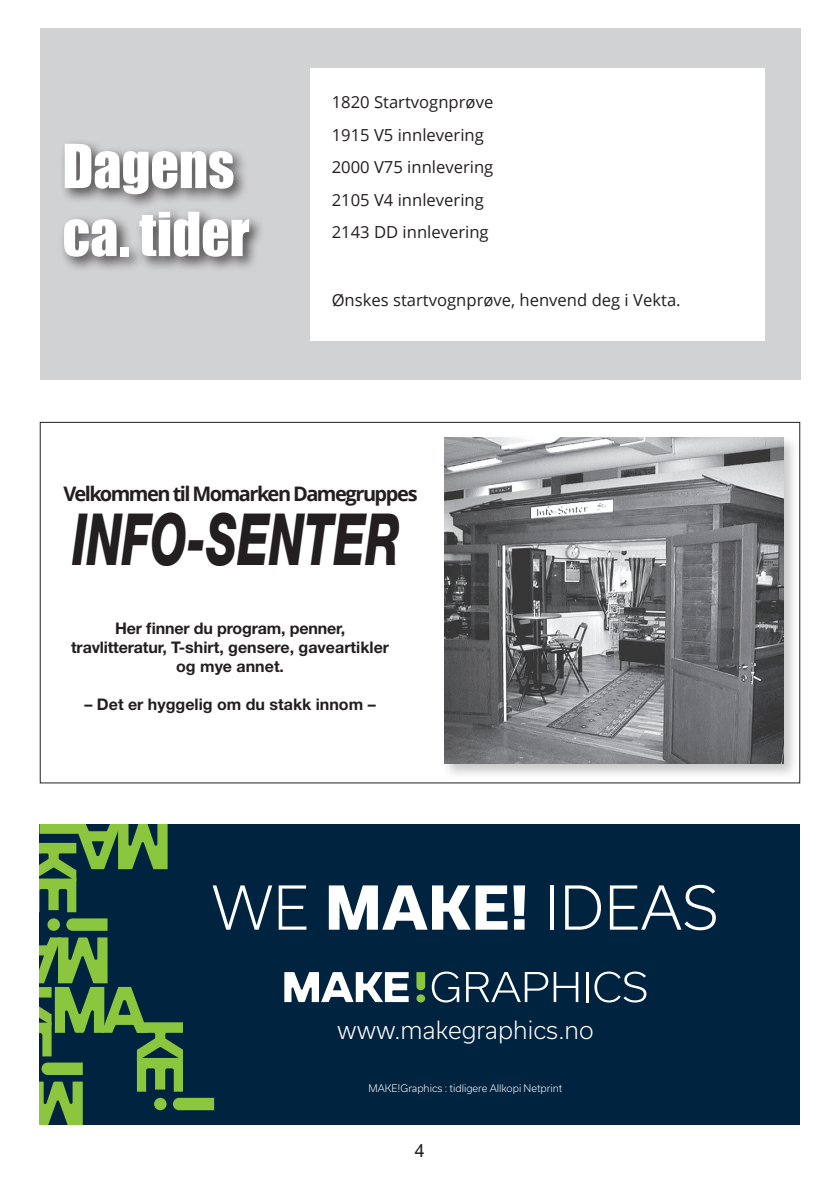
<style>
.page{position:relative;width:840px;height:1191px;background:#fff}
.page>*{position:absolute;margin:0;border:0;box-sizing:border-box;transform-origin:0 0}
.text{font:italic 800 72px "Helvetica Neue LT Std";color:#231f20;scale:.65 1}
.t1{font:300 57.6px "Usual";letter-spacing:.015em;color:#fff}
.helv_8pkt{font:56px "Impact";color:#fff}
.t2{font:300 24px "Usual";color:#fff}
.text-2{font:700 20px "Open Sans";letter-spacing:-.075em;color:#231f20}
.t3{font:18px "Arial";color:#231f20}
.t4{font:16.6px "Open Sans";color:#231f20}
.text-3{font:700 16px/19.2px "Helvetica Neue LT Std";color:#231f20;text-align:center}
.t5{font:300 10px "Usual";color:#fff}
.s1{font-weight:800}
</style>
<div class="page">
<div style="left:40px;top:28px;width:759px;height:352px;background:#d1d2d4"></div>
<div style="left:58px;top:139px;width:207px;height:134px;background:#231f20;opacity:.75"></div>
<div style="left:310px;top:68px;width:454px;height:272px;background:#fff"></div>
<div style="left:441px;top:435px;width:358px;height:344px;background:#231f20;opacity:.25"></div>
<img style="left:444px;top:437px;width:338px;height:326px">
<div style="left:40px;top:824px;width:759px;height:300px;background:#002340"></div>
<svg style="left:66px;top:918px;width:41px;height:13px"></svg>
<div style="left:47px;top:918px;width:13px;height:13px;background:#8bc63e;border-radius:50%"></div>
<svg style="left:40px;top:824px;width:127px;height:88px"></svg>
<svg style="left:40px;top:937px;width:174px;height:187px"></svg>
<svg style="left:431px;top:971px;width:28px;height:31px"></svg>
<svg style="left:466px;top:972px;width:112px;height:30px"></svg>
<hr style="left:585px;top:972px;width:3px;height:30px;background:#fff">
<svg style="left:594px;top:971px;width:52px;height:31px"></svg>
<svg style="left:416px;top:972px;width:9px;height:18px"></svg>
<div style="left:416px;top:994px;width:9px;height:8px;background:#8bc63e;border-radius:50%"></div>
<svg style="left:284px;top:972px;width:124px;height:30px"></svg>
<p class="helv_8pkt" style="left:62px;top:123px;width:173px">Dagens</p>
<p class="helv_8pkt" style="left:62px;top:191px;width:189px">ca. tider</p>
<p class="t4" style="left:331px;top:91px;width:163px">1820 Startvognprøve</p>
<p class="t4" style="left:331px;top:123px;width:154px">1915 V5 innlevering</p>
<p class="t4" style="left:331px;top:156px;width:163px">2000 V75 innlevering</p>
<p class="t4" style="left:331px;top:188px;width:154px">2105 V4 innlevering</p>
<p class="t4" style="left:331px;top:221px;width:158px">2143 DD innlevering</p>
<p class="t4" style="left:331px;top:288px;width:350px">Ønskes startvognprøve, henvend deg i Vekta.</p>
<p class="text-2" style="left:63px;top:479px;width:355px">Velkommen til Momarken Damegruppes</p>
<p class="text" style="left:72px;top:497px;width:504px">INFO-SENTER</p>
<p class="text-3" style="left:71px;top:618px;width:319px">Her finner du program, penner, travlitteratur, T-shirt, gensere, gaveartikler og mye annet.</p>
<p class="text-3" style="left:84px;top:694px;width:292px">– Det er hyggelig om du stakk innom –</p>
<p class="t1" style="left:212px;top:875px;width:508px">WE <span class="s1">MAKE!</span> IDEAS</p>
<p class="t2" style="left:337px;top:1015px;width:258px">www.makegraphics.no</p>
<p class="t5" style="left:368px;top:1083px;width:195px">MAKE!Graphics : tidligere Allkopi Netprint</p>
<p class="t3" style="left:415px;top:1138px;width:12px">4</p>
</div>
